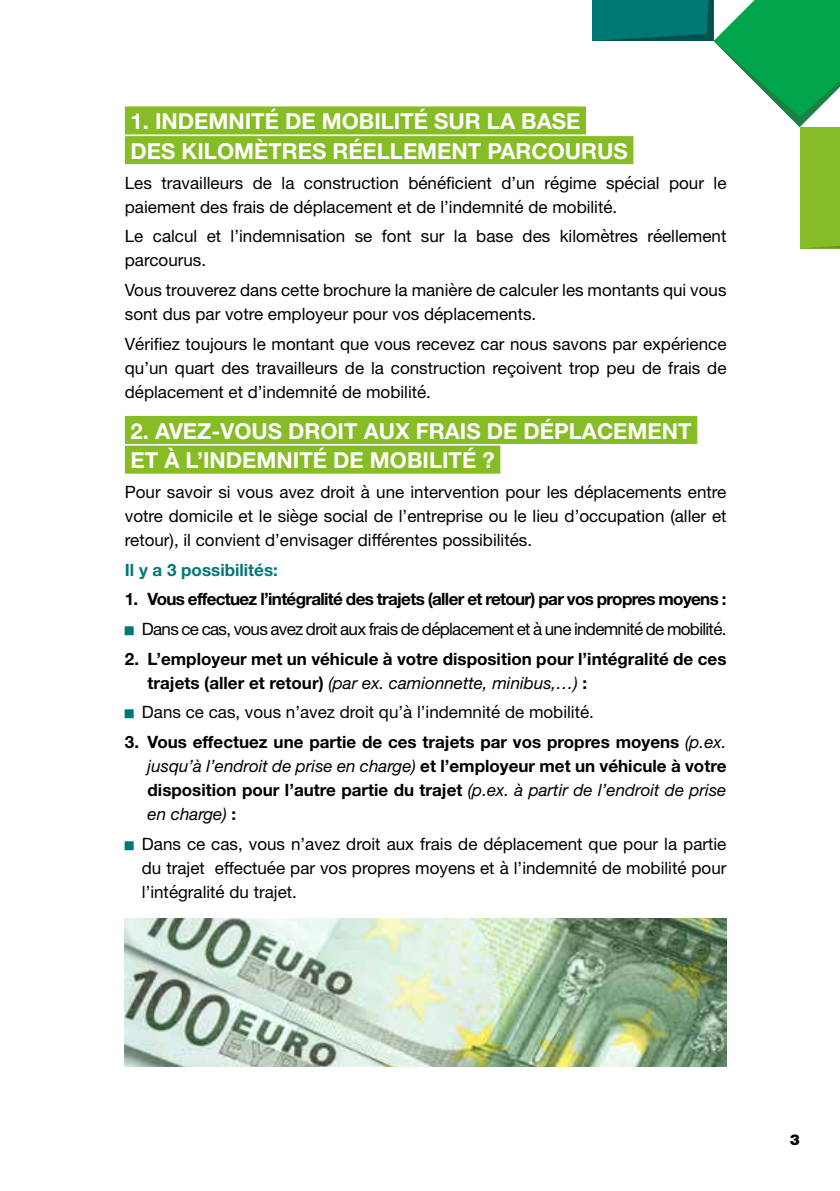
<style>
.page{position:relative;width:840px;height:1191px;background:#fff}
.page>*{position:absolute;margin:0;border:0;box-sizing:border-box;transform-origin:0 0}
.t1{font:700 22px/29.6px "Helvetica Neue LT Pro";color:#fff}
.t2{font:17px/24px "Helvetica Neue";color:#000}
.t3{font:700 17px/24px "Helvetica Neue LT Pro";color:#000}
.t4{font:700 17px "Helvetica Neue LT Pro";letter-spacing:-.04em;color:#000}
.t5{font:17px "Helvetica Neue";letter-spacing:-.04em;color:#000}
.t6{font:700 17px "Helvetica Neue LT Pro";color:#007873}
.t7{font:900 15px "Helvetica Neue LT Std";color:#000}
.t8{font:7.6px "Helvetica Neue";color:#007873;scale:1.19 1}
.s1{font-weight:400;font-style:italic}
</style>
<div class="page">
<svg style="left:591px;top:0;width:248px;height:248px"></svg>
<hr style="left:0;top:0;width:1px;height:1191px;background:#86bc25">
<div style="left:125px;top:106px;width:460px;height:28px;background:#86bc25"></div>
<div style="left:125px;top:136px;width:508px;height:28px;background:#86bc25"></div>
<div style="left:125px;top:416px;width:572px;height:28px;background:#86bc25"></div>
<div style="left:125px;top:445px;width:375px;height:28px;background:#86bc25"></div>
<img style="left:125px;top:918px;width:601px;height:148px">
<p class="t1" style="left:130px;top:106px;width:498px">1. INDEMNITÉ DE MOBILITÉ SUR LA BASE<br>DES KILOMÈTRES RÉELLEMENT PARCOURUS</p>
<p class="t2" style="left:125px;top:171px;width:602px">Les travailleurs de la construction bénéficient d’un régime spécial pour le paiement des frais de déplacement et de l’indemnité de mobilité.</p>
<p class="t2" style="left:125px;top:225px;width:602px">Le calcul et l’indemnisation se font sur la base des kilomètres réellement parcourus.</p>
<p class="t2" style="left:125px;top:279px;width:603px">Vous trouverez dans cette brochure la manière de calculer les montants qui vous sont dus par votre employeur pour vos déplacements.</p>
<p class="t2" style="left:125px;top:332px;width:603px;text-align:justify">Vérifiez toujours le montant que vous recevez car nous savons par expérience qu’un quart des travailleurs de la construction reçoivent trop peu de frais de déplacement et d’indemnité de mobilité.</p>
<p class="t1" style="left:130px;top:415px;width:562px">2. AVEZ-VOUS DROIT AUX FRAIS DE DÉPLACEMENT<br>ET À L’INDEMNITÉ DE MOBILITÉ ?</p>
<p class="t2" style="left:125px;top:481px;width:603px;text-align:justify">Pour savoir si vous avez droit à une intervention pour les déplacements entre votre domicile et le siège social de l’entreprise ou le lieu d’occupation (aller et retour), il convient d’envisager différentes possibilités.</p>
<p class="t6" style="left:125px;top:559px;width:154px">Il y a 3 possibilités:</p>
<p class="t4" style="left:125px;top:589px;width:602px">1. Vous effectuez l’intégralité des trajets (aller et retour) par vos propres moyens :</p>
<p class="t8" style="left:125px;top:625px;width:9px">█</p>
<p class="t5" style="left:142px;top:616px;width:585px">Dans ce cas, vous avez droit aux frais de déplacement et à une indemnité de mobilité.</p>
<p class="t3" style="left:147px;top:646px;width:580px;text-indent:-23px">2. L’employeur met un véhicule à votre disposition pour l’intégralité de ces trajets (aller et retour) <span class="s1">(par ex. camionnette, minibus,…)</span> :</p>
<p class="t8" style="left:125px;top:708px;width:9px">█</p>
<p class="t2" style="left:142px;top:701px;width:453px">Dans ce cas, vous n’avez droit qu’à l’indemnité de mobilité.</p>
<p class="t3" style="left:147px;top:729px;width:580px;text-align:justify;text-indent:-23px">3. Vous effectuez une partie de ces trajets par vos propres moyens <span class="s1">(p.ex. jusqu’à l’endroit de prise en charge)</span> et l’employeur met un véhicule à votre disposition pour l’autre partie du trajet <span class="s1">(p.ex. à partir de l’endroit de prise en charge)</span> :</p>
<p class="t8" style="left:125px;top:839px;width:9px">█</p>
<p class="t2" style="left:142px;top:832px;width:585px;text-align:justify">Dans ce cas, vous n’avez droit aux frais de déplacement que pour la partie du trajet effectuée par vos propres moyens et à l’indemnité de mobilité pour l’intégralité du trajet.</p>
<p class="t7" style="left:789px;top:1130px;width:12px">3</p>
</div>
